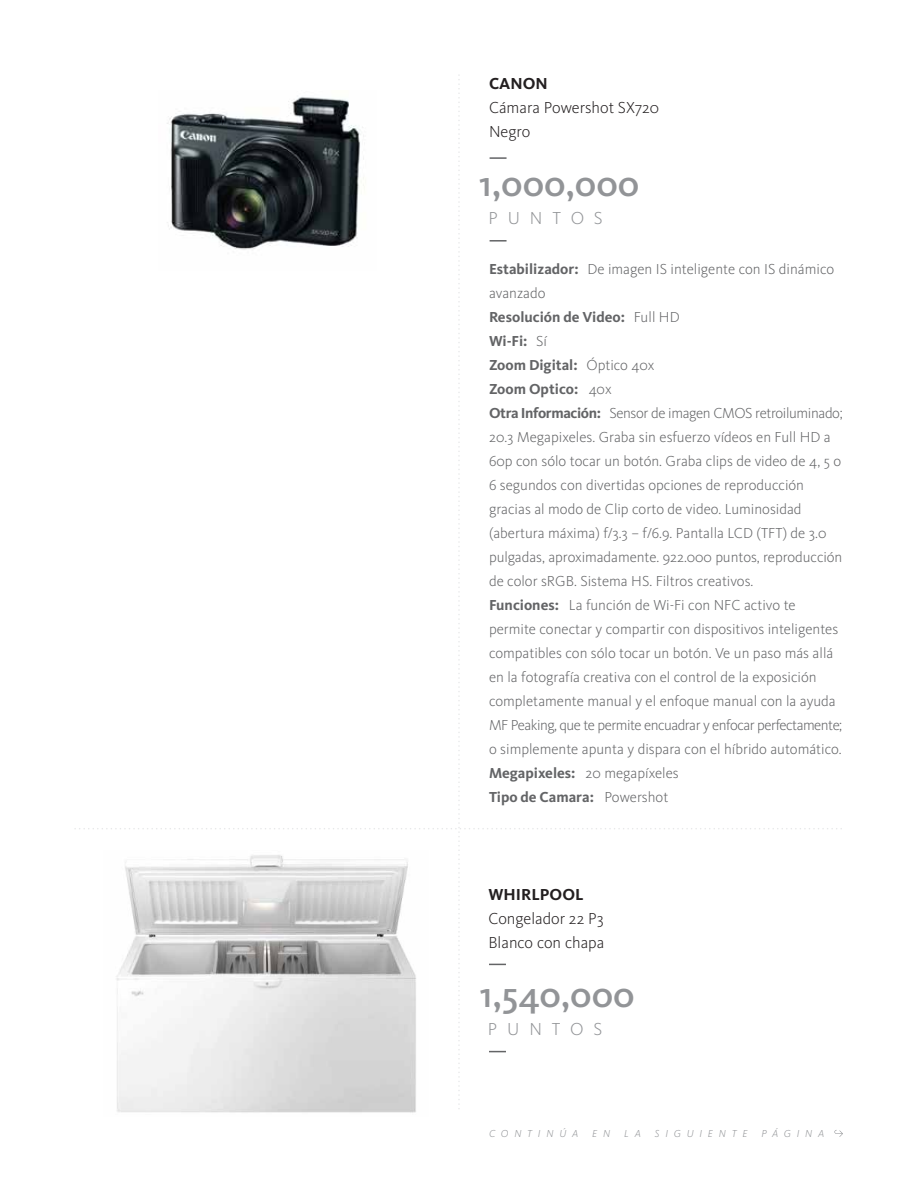
<style>
.page{position:relative;width:918px;height:1188px;background:#fff}
.page>*{position:absolute;margin:0;border:0;box-sizing:border-box;transform-origin:0 0}
.t1{font:500 37.2px "Kievit OT";color:#929497}
.t2{font:300 18px "Kievit OT";letter-spacing:.55em;color:#929497}
.t3{font:300 16.5px/24px "Kievit OT";color:#231f20}
.t4{font:700 16.5px "Kievit OT";color:#231f20}
.t5{font:300 15px/24px "Kievit OT";color:#636466}
.t6{font:italic 300 10.5px "Kievit OT";letter-spacing:.55em;color:#929497}
.s1{font-weight:700}
</style>
<div class="page">
<svg style="left:834px;top:1130px;width:9px;height:7px"></svg>
<img style="left:167px;top:97px;width:198px;height:153px">
<img style="left:116px;top:855px;width:300px;height:258px">
<p class="t4" style="left:489px;top:73px;width:60px">CANON</p>
<p class="t3" style="left:489px;top:95px;width:172px">Cámara Powershot SX720<br>Negro</p>
<h1 class="t1" style="left:479px;top:161px;width:162px">1,000,000</h1>
<p class="t2" style="left:489px;top:207px;width:116px">PUNTOS</p>
<p class="t5" style="left:489px;top:257px;width:355px"><span class="s1">Estabilizador:</span> De imagen IS inteligente con IS dinámico avanzado<br><span class="s1">Resolución de Video:</span> Full HD<br><span class="s1">Wi-Fi:</span> Sí<br><span class="s1">Zoom Digital:</span> Óptico 40x<br><span class="s1">Zoom Optico:</span> 40x<br><span class="s1">Otra Información:</span> Sensor de imagen CMOS retroiluminado; 20.3 Megapixeles. Graba sin esfuerzo vídeos en Full HD a 60p con sólo tocar un botón. Graba clips de video de 4, 5 o 6 segundos con divertidas opciones de reproducción gracias al modo de Clip corto de video. Luminosidad (abertura máxima) f/3.3 – f/6.9. Pantalla LCD (TFT) de 3.0 pulgadas, aproximadamente. 922.000 puntos, reproducción de color sRGB. Sistema HS. Filtros creativos.<br><span class="s1">Funciones:</span> La función de Wi-Fi con NFC activo te permite conectar y compartir con dispositivos inteligentes compatibles con sólo tocar un botón. Ve un paso más allá en la fotografía creativa con el control de la exposición completamente manual y el enfoque manual con la ayuda MF Peaking, que te permite encuadrar y enfocar perfectamente; o simplemente apunta y dispara con el híbrido automático.<br><span class="s1">Megapixeles:</span> 20 megapíxeles<br><span class="s1">Tipo de Camara:</span> Powershot</p>
<p class="t4" style="left:488px;top:884px;width:97px">WHIRLPOOL</p>
<p class="t3" style="left:488px;top:906px;width:117px">Congelador 22 P3<br>Blanco con chapa</p>
<h1 class="t1" style="left:479px;top:972px;width:157px">1,540,000</h1>
<p class="t2" style="left:488px;top:1018px;width:116px">PUNTOS</p>
<p class="t6" style="left:489px;top:1127px;width:91px">CONTINÚA</p>
<p class="t6" style="left:592px;top:1127px;width:20px">E N</p>
<p class="t6" style="left:624px;top:1127px;width:18px">L A</p>
<p class="t6" style="left:655px;top:1127px;width:94px">SIGUIENTE</p>
<p class="t6" style="left:762px;top:1127px;width:64px">PÁGINA</p>
</div>
